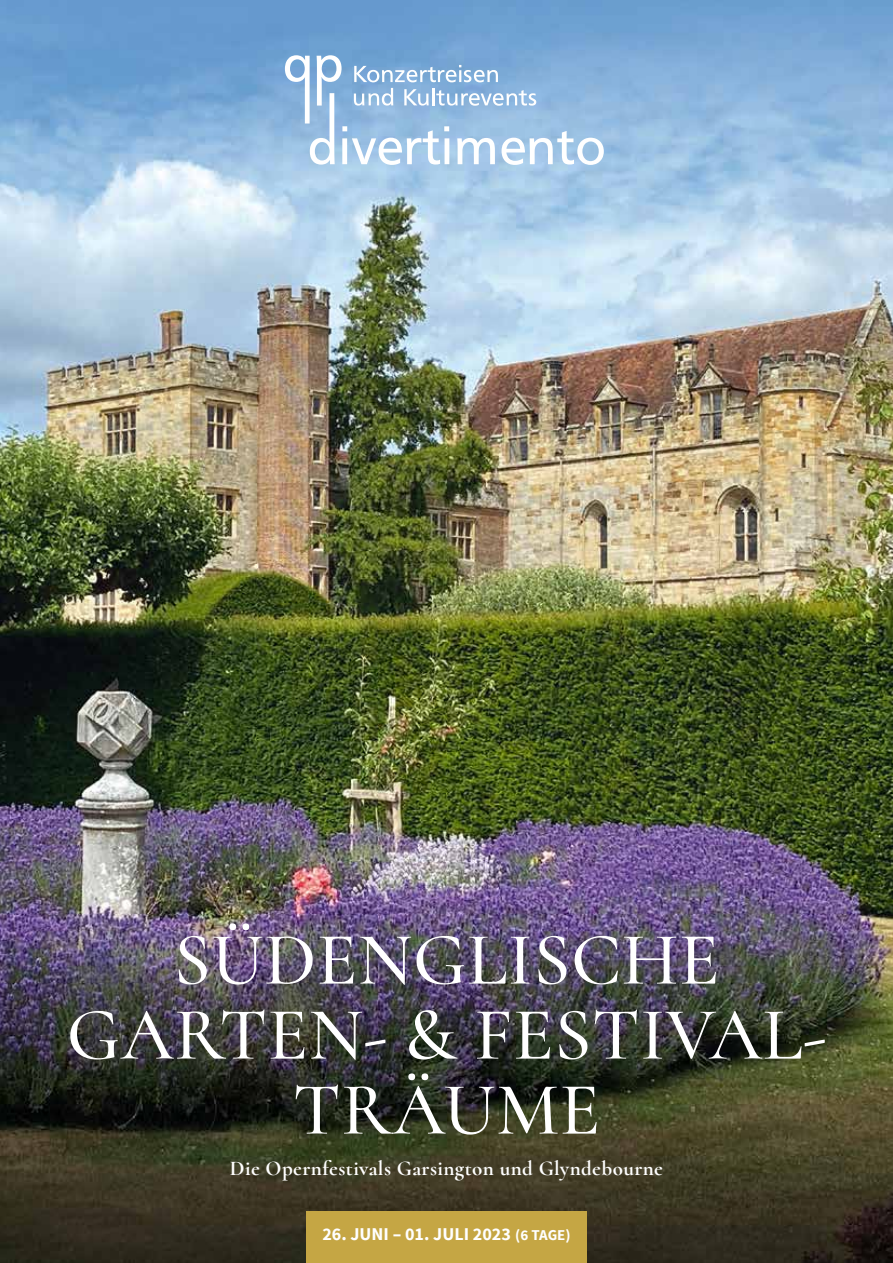
<style>
.page{position:relative;width:893px;height:1263px;background:#fff}
.page>*{position:absolute;margin:0;border:0;box-sizing:border-box;transform-origin:0 0}
.t1{font:500 75px/75px "Cormorant";letter-spacing:.005em;color:#fff;text-align:center}
.t2{font:700 21px "Cormorant";letter-spacing:.02em;color:#fff}
.t3{font:700 18px "Source Sans Pro";color:#fff}
.s1{font-size:15px}
</style>
<div class="page">
<img style="left:0;top:0;width:893px;height:1263px">
<svg style="left:285px;top:55px;width:319px;height:110px;background:#a0c2e3"></svg>
<div style="left:306px;top:1212px;width:281px;height:51px;background:#c5a644"></div>
<h1 class="t1" style="left:67px;top:922px;width:762px">SÜDENGLISCHE<br>GARTEN- &amp; FESTIVAL-<br>TRÄUME</h1>
<p class="t2" style="left:230px;top:1155px;width:435px">Die Opernfestivals Garsington und Glyndebourne</p>
<p class="t3" style="left:322px;top:1223px;width:250px">26. JUNI – 01. JULI 2023 <span class="s1">(6 TAGE)</span></p>
</div>
